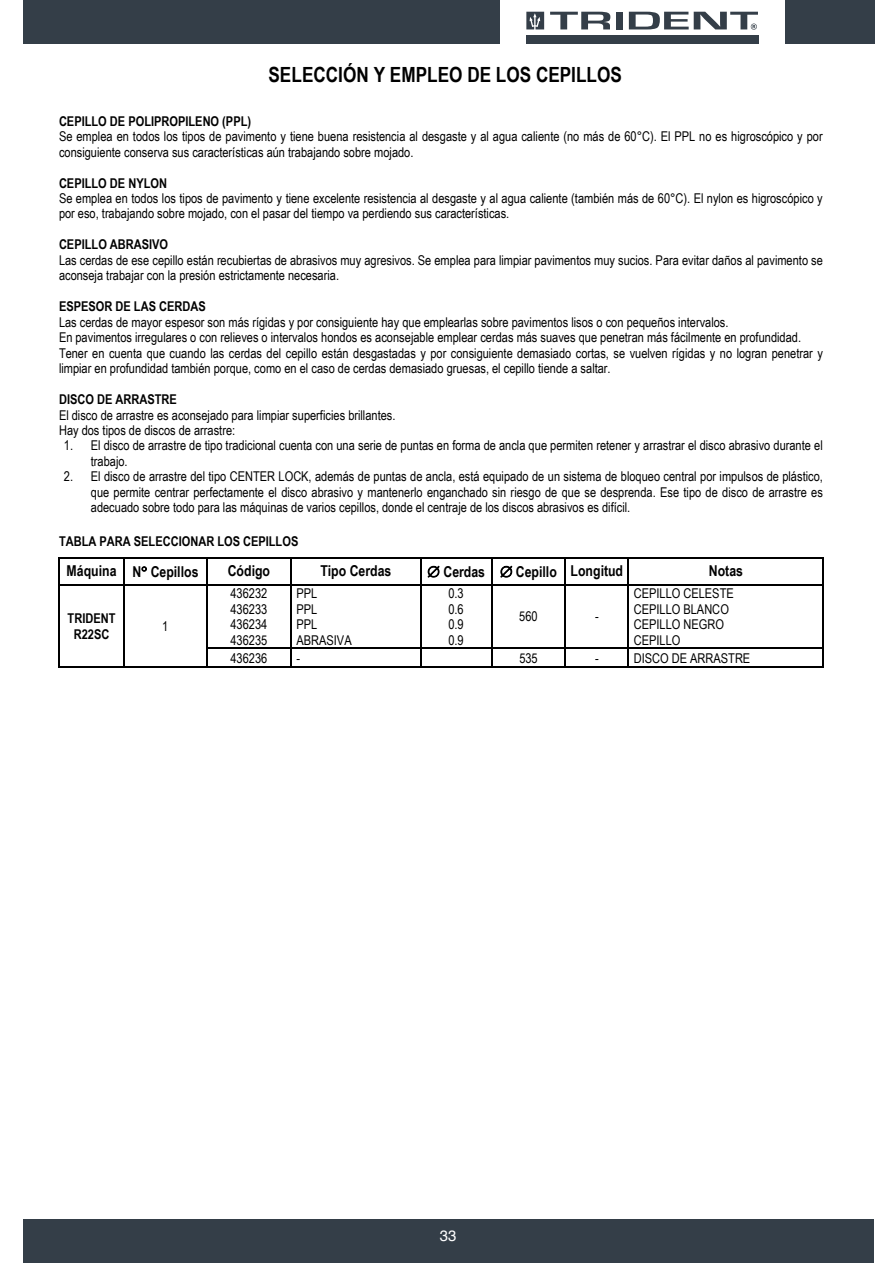
<style>
.page{position:relative;width:893px;height:1263px;background:#fff}
.page>*{position:absolute;margin:0;border:0;box-sizing:border-box;transform-origin:0 0}
.t1{font:700 21px "Arial Narrow";color:#000}
.t2{font:700 15px "Arial Narrow";color:#000}
.t3{font:15px "Helvetica";color:#fff}
.t4{font:13.5px/15.5px "Arial Narrow";color:#000}
.t5{font:700 13.5px/15.5px "Arial Narrow";color:#000;text-align:center}
</style>
<div class="page">
<div style="left:23px;top:1219px;width:850px;height:44px;background:#343e48"></div>
<div style="left:23px;top:0;width:477px;height:44px;background:#343e48"></div>
<svg style="left:550px;top:12px;width:60px;height:17px"></svg>
<div style="left:616px;top:12px;width:6px;height:17px;background:#343e48"></div>
<div style="left:526px;top:35px;width:233px;height:9px;background:#343e48"></div>
<svg style="left:526px;top:12px;width:18px;height:17px"></svg>
<svg style="left:629px;top:12px;width:129px;height:18px"></svg>
<div style="left:785px;top:0;width:89px;height:44px;background:#343e48"></div>
<hr style="left:59px;top:558px;width:64px;height:1px;background:#000">
<hr style="left:124px;top:558px;width:82px;height:1px;background:#000">
<hr style="left:207px;top:558px;width:84px;height:1px;background:#000">
<hr style="left:292px;top:558px;width:128px;height:1px;background:#000">
<hr style="left:421px;top:558px;width:70px;height:1px;background:#000">
<hr style="left:492px;top:558px;width:73px;height:1px;background:#000">
<hr style="left:566px;top:558px;width:62px;height:1px;background:#000">
<hr style="left:629px;top:558px;width:194px;height:1px;background:#000">
<svg style="left:59px;top:559px;width:1px;height:27px"></svg>
<hr style="left:60px;top:585px;width:63px;height:1px;background:#000">
<svg style="left:123px;top:558px;width:1px;height:28px"></svg>
<hr style="left:124px;top:585px;width:82px;height:1px;background:#000">
<svg style="left:206px;top:558px;width:1px;height:28px"></svg>
<hr style="left:207px;top:585px;width:84px;height:1px;background:#000">
<svg style="left:291px;top:558px;width:1px;height:28px"></svg>
<hr style="left:292px;top:585px;width:128px;height:1px;background:#000">
<svg style="left:420px;top:558px;width:1px;height:28px"></svg>
<hr style="left:421px;top:585px;width:70px;height:1px;background:#000">
<svg style="left:491px;top:558px;width:1px;height:28px"></svg>
<hr style="left:492px;top:585px;width:73px;height:1px;background:#000">
<svg style="left:565px;top:558px;width:1px;height:28px"></svg>
<hr style="left:566px;top:585px;width:62px;height:1px;background:#000">
<svg style="left:628px;top:558px;width:1px;height:28px"></svg>
<hr style="left:629px;top:585px;width:194px;height:1px;background:#000">
<svg style="left:823px;top:558px;width:1px;height:28px"></svg>
<hr style="left:59px;top:586px;width:1px;height:62px;background:#000">
<hr style="left:123px;top:586px;width:1px;height:62px;background:#000">
<hr style="left:206px;top:586px;width:1px;height:62px;background:#000">
<hr style="left:291px;top:586px;width:1px;height:62px;background:#000">
<hr style="left:420px;top:586px;width:1px;height:62px;background:#000">
<hr style="left:491px;top:586px;width:1px;height:62px;background:#000">
<hr style="left:565px;top:586px;width:1px;height:62px;background:#000">
<hr style="left:628px;top:586px;width:1px;height:62px;background:#000">
<hr style="left:823px;top:586px;width:1px;height:62px;background:#000">
<hr style="left:207px;top:648px;width:84px;height:1px;background:#000">
<hr style="left:292px;top:648px;width:128px;height:1px;background:#000">
<hr style="left:421px;top:648px;width:70px;height:1px;background:#000">
<hr style="left:492px;top:648px;width:73px;height:1px;background:#000">
<hr style="left:566px;top:648px;width:62px;height:1px;background:#000">
<hr style="left:629px;top:648px;width:194px;height:1px;background:#000">
<svg style="left:59px;top:648px;width:1px;height:19px"></svg>
<hr style="left:59px;top:667px;width:64px;height:1px;background:#000">
<svg style="left:123px;top:648px;width:1px;height:20px"></svg>
<hr style="left:124px;top:667px;width:82px;height:1px;background:#000">
<svg style="left:206px;top:648px;width:1px;height:20px"></svg>
<hr style="left:207px;top:667px;width:84px;height:1px;background:#000">
<svg style="left:291px;top:648px;width:1px;height:20px"></svg>
<hr style="left:292px;top:667px;width:128px;height:1px;background:#000">
<svg style="left:420px;top:648px;width:1px;height:20px"></svg>
<hr style="left:421px;top:667px;width:70px;height:1px;background:#000">
<svg style="left:491px;top:648px;width:1px;height:20px"></svg>
<hr style="left:492px;top:667px;width:73px;height:1px;background:#000">
<svg style="left:565px;top:648px;width:1px;height:20px"></svg>
<hr style="left:566px;top:667px;width:62px;height:1px;background:#000">
<svg style="left:628px;top:648px;width:1px;height:20px"></svg>
<hr style="left:629px;top:667px;width:194px;height:1px;background:#000">
<svg style="left:823px;top:648px;width:1px;height:20px"></svg>
<svg style="left:142px;top:566px;width:5px;height:5px"></svg>
<svg style="left:428px;top:566px;width:12px;height:12px"></svg>
<svg style="left:500px;top:566px;width:12px;height:12px"></svg>
<h1 class="t1" style="left:268px;top:58px;width:355px">SELECCIÓN Y EMPLEO DE LOS CEPILLOS</h1>
<p class="t5" style="left:59px;top:113px;width:194px">CEPILLO DE POLIPROPILENO (PPL)</p>
<p class="t4" style="left:59px;top:128px;width:765px">Se emplea en todos los tipos de pavimento y tiene buena resistencia al desgaste y al agua caliente (no más de 60°C). El PPL no es higroscópico y por consiguiente conserva sus características aún trabajando sobre mojado.</p>
<p class="t5" style="left:59px;top:174px;width:110px">CEPILLO DE NYLON</p>
<p class="t4" style="left:59px;top:190px;width:765px">Se emplea en todos los tipos de pavimento y tiene excelente resistencia al desgaste y al agua caliente (también más de 60°C). El nylon es higroscópico y por eso, trabajando sobre mojado, con el pasar del tiempo va perdiendo sus características.</p>
<p class="t5" style="left:59px;top:236px;width:111px">CEPILLO ABRASIVO</p>
<p class="t4" style="left:59px;top:252px;width:765px">Las cerdas de ese cepillo están recubiertas de abrasivos muy agresivos. Se emplea para limpiar pavimentos muy sucios. Para evitar daños al pavimento se aconseja trabajar con la presión estrictamente necesaria.</p>
<p class="t5" style="left:59px;top:298px;width:148px">ESPESOR DE LAS CERDAS</p>
<p class="t4" style="left:59px;top:314px;width:765px">Las cerdas de mayor espesor son más rígidas y por consiguiente hay que emplearlas sobre pavimentos lisos o con pequeños intervalos.<br>En pavimentos irregulares o con relieves o intervalos hondos es aconsejable emplear cerdas más suaves que penetran más fácilmente en profundidad.<br>Tener en cuenta que cuando las cerdas del cepillo están desgastadas y por consiguiente demasiado cortas, se vuelven rígidas y no logran penetrar y limpiar en profundidad también porque, como en el caso de cerdas demasiado gruesas, el cepillo tiende a saltar.</p>
<p class="t5" style="left:59px;top:391px;width:119px">DISCO DE ARRASTRE</p>
<p class="t4" style="left:59px;top:406px;width:338px">El disco de arrastre es aconsejado para limpiar superficies brillantes.<br>Hay dos tipos de discos de arrastre:</p>
<p class="t4" style="left:91px;top:437px;width:733px;text-indent:-27px">1. El disco de arrastre de tipo tradicional cuenta con una serie de puntas en forma de ancla que permiten retener y arrastrar el disco abrasivo durante el trabajo.</p>
<p class="t4" style="left:91px;top:468px;width:734px;text-align:justify;text-indent:-27px">2. El disco de arrastre del tipo CENTER LOCK, además de puntas de ancla, está equipado de un sistema de bloqueo central por impulsos de plástico, que permite centrar perfectamente el disco abrasivo y mantenerlo enganchado sin riesgo de que se desprenda. Ese tipo de disco de arrastre es adecuado sobre todo para las máquinas de varios cepillos, donde el centraje de los discos abrasivos es difícil.</p>
<p class="t5" style="left:59px;top:533px;width:241px">TABLA PARA SELECCIONAR LOS CEPILLOS</p>
<p class="t2" style="left:67px;top:560px;width:133px">Máquina N Cepillos</p>
<p class="t2" style="left:228px;top:559px;width:44px">Código</p>
<p class="t2" style="left:320px;top:559px;width:73px">Tipo Cerdas</p>
<p class="t2" style="left:443px;top:560px;width:43px">Cerdas</p>
<p class="t2" style="left:516px;top:559px;width:109px">Cepillo Longitud</p>
<p class="t2" style="left:709px;top:559px;width:36px">Notas</p>
<p class="t5" style="left:68px;top:610px;width:49px">TRIDENT<br>R22SC</p>
<p class="t4" style="left:162px;top:618px;width:8px">1</p>
<p class="t4" style="left:634px;top:585px;width:102px">CEPILLO CELESTE<br>CEPILLO BLANCO<br>CEPILLO NEGRO<br>CEPILLO</p>
<p class="t4" style="left:230px;top:585px;width:38px;text-align:justify">436232<br>436233<br>436234<br>436235</p>
<p class="t4" style="left:296px;top:585px;width:57px">PPL<br>PPL<br>PPL<br>ABRASIVA</p>
<p class="t4" style="left:448px;top:585px;width:17px;text-align:justify">0.3<br>0.6<br>0.9<br>0.9</p>
<p class="t4" style="left:519px;top:608px;width:20px">560</p>
<p class="t4" style="left:595px;top:608px;width:5px">-</p>
<p class="t4" style="left:230px;top:649px;width:38px">436236</p>
<p class="t4" style="left:297px;top:649px;width:5px">-</p>
<p class="t4" style="left:519px;top:649px;width:20px">535</p>
<p class="t4" style="left:595px;top:649px;width:5px">-</p>
<p class="t4" style="left:634px;top:649px;width:118px">DISCO DE ARRASTRE</p>
<p class="t3" style="left:440px;top:1224px;width:18px">33</p>
</div>
